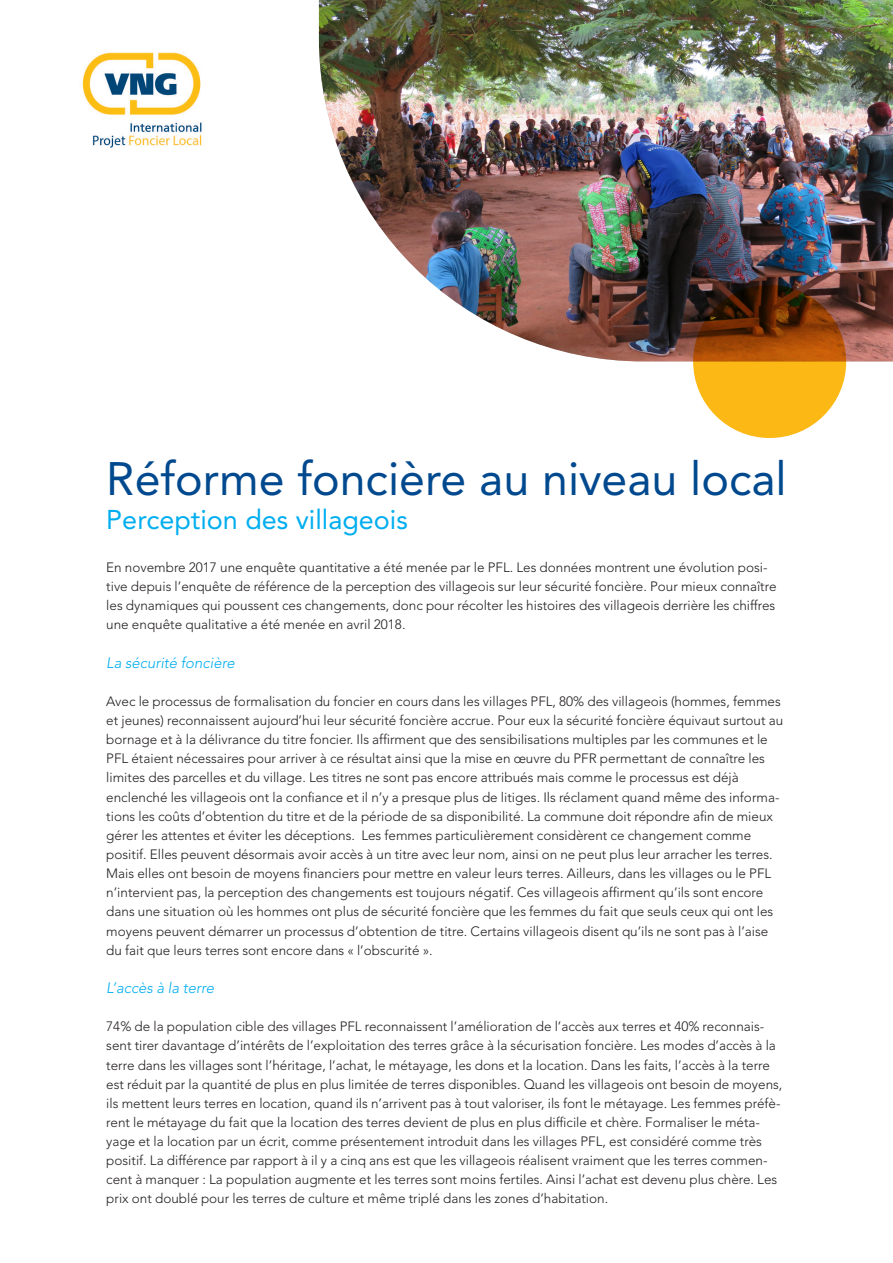
<style>
.page{position:relative;width:893px;height:1263px;background:#fff}
.page>*{position:absolute;margin:0;border:0;box-sizing:border-box;transform-origin:0 0}
.VNG_-_Omslag_titel_b{font:46.5px "Avenir LT Std";color:#01498e}
.VNG_-_Omslag_titel_b-2{font:27px "Avenir LT Std";color:#00aeef}
.VNG_-_Broodtekst{font:italic 300 15px "Avenir LT Std";color:#00aeef}
.VNG_-_Broodtekst-2{font:300 13.5px/19.2px "Avenir LT Std";color:#231f20}
</style>
<div class="page">
<img style="left:319px;top:0;width:574px;height:361px">
<svg style="left:693px;top:285px;width:153px;height:153px"></svg>
<img style="left:82px;top:52px;width:120px;height:96px">
<p class="VNG_-_Omslag_titel_b" style="left:106px;top:452px;width:682px">Réforme foncière au niveau local</p>
<p class="VNG_-_Omslag_titel_b-2" style="left:106px;top:504px;width:303px">Perception des villageois</p>
<p class="VNG_-_Broodtekst-2" style="left:106px;top:558px;width:672px">En novembre 2017 une enquête quantitative a été menée par le PFL. Les données montrent une évolution posi&shy;tive depuis l’enquête de référence de la perception des villageois sur leur sécurité foncière. Pour mieux connaître les dynamiques qui poussent ces changements, donc pour récolter les histoires des villageois derrière les chiffres une enquête qualitative a été menée en avril 2018.</p>
<p class="VNG_-_Broodtekst" style="left:106px;top:654px;width:130px">La sécurité foncière</p>
<p class="VNG_-_Broodtekst-2" style="left:106px;top:692px;width:678px">Avec le processus de formalisation du foncier en cours dans les villages PFL, 80% des villageois (hommes, femmes et jeunes) reconnaissent aujourd’hui leur sécurité foncière accrue. Pour eux la sécurité foncière équivaut surtout au bornage et à la délivrance du titre foncier. Ils affirment que des sensibilisations multiples par les communes et le PFL étaient nécessaires pour arriver à ce résultat ainsi que la mise en œuvre du PFR permettant de connaître les limites des parcelles et du village. Les titres ne sont pas encore attribués mais comme le processus est déjà enclenché les villageois ont la confiance et il n’y a presque plus de litiges. Ils réclament quand même des informa&shy;tions les coûts d’obtention du titre et de la période de sa disponibilité. La commune doit répondre afin de mieux gérer les attentes et éviter les déceptions. Les femmes particulièrement considèrent ce changement comme positif. Elles peuvent désormais avoir accès à un titre avec leur nom, ainsi on ne peut plus leur arracher les terres.<br>Mais elles ont besoin de moyens financiers pour mettre en valeur leurs terres. Ailleurs, dans les villages ou le PFL n’intervient pas, la perception des changements est toujours négatif. Ces villageois affirment qu’ils sont encore dans une situation où les hommes ont plus de sécurité foncière que les femmes du fait que seuls ceux qui ont les moyens peuvent démarrer un processus d’obtention de titre. Certains villageois disent qu’ils ne sont pas à l’aise du fait que leurs terres sont encore dans « l’obscurité ».</p>
<p class="VNG_-_Broodtekst" style="left:106px;top:979px;width:109px">L’accès à la terre</p>
<p class="VNG_-_Broodtekst-2" style="left:106px;top:1017px;width:678px">74% de la population cible des villages PFL reconnaissent l’amélioration de l’accès aux terres et 40% reconnais&shy;sent tirer davantage d’intérêts de l’exploitation des terres grâce à la sécurisation foncière. Les modes d’accès à la terre dans les villages sont l’héritage, l’achat, le métayage, les dons et la location. Dans les faits, l’accès à la terre est réduit par la quantité de plus en plus limitée de terres disponibles. Quand les villageois ont besoin de moyens, ils mettent leurs terres en location, quand ils n’arrivent pas à tout valoriser, ils font le métayage. Les femmes préfè&shy;rent le métayage du fait que la location des terres devient de plus en plus difficile et chère. Formaliser le méta&shy;yage et la location par un écrit, comme présentement introduit dans les villages PFL, est considéré comme très positif. La différence par rapport à il y a cinq ans est que les villageois réalisent vraiment que les terres commen&shy;cent à manquer : La population augmente et les terres sont moins fertiles. Ainsi l’achat est devenu plus chère. Les prix ont doublé pour les terres de culture et même triplé dans les zones d’habitation.</p>
</div>
